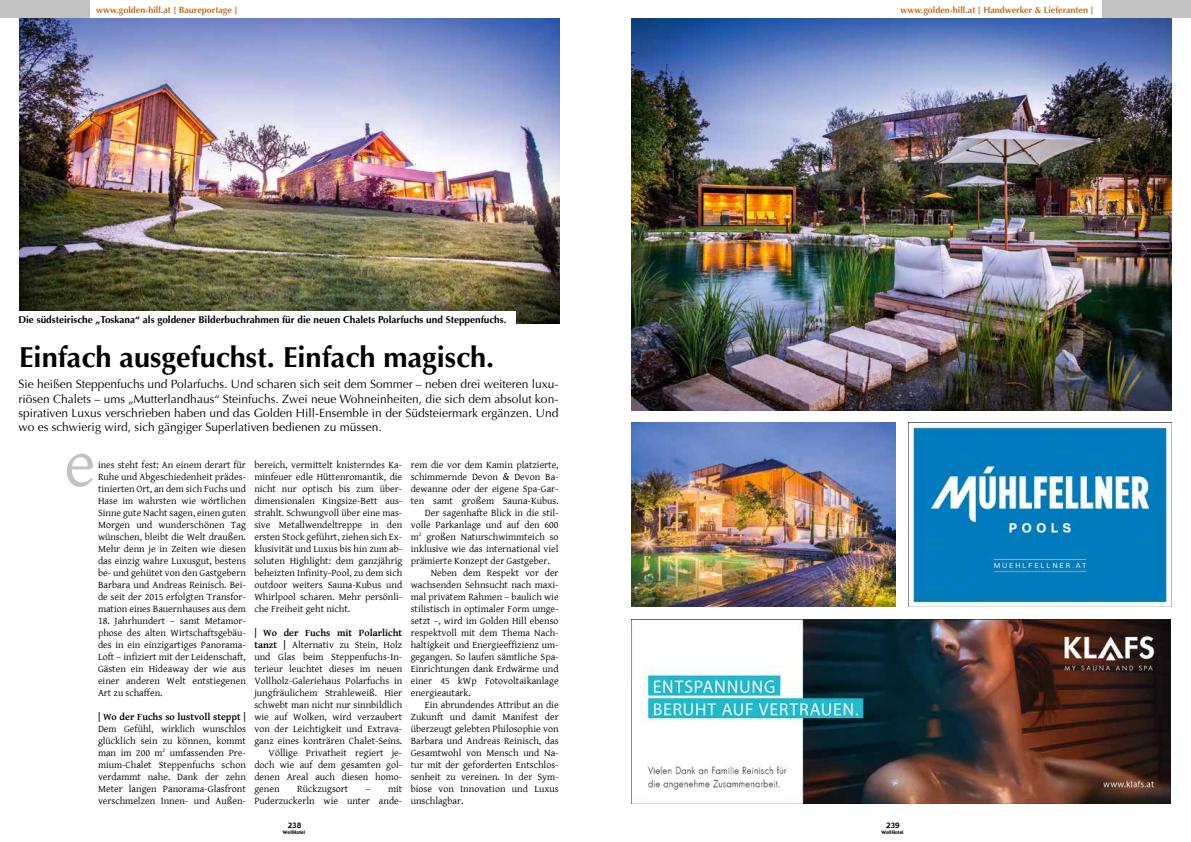
<style>
.page{position:relative;width:1191px;height:842px;background:#fff}
.page>*{position:absolute;margin:0;border:0;box-sizing:border-box;transform-origin:0 0}
.t1{font:68.5px "Gentium Basic";color:#c2c2c3}
.t2{font:700 29px "Optima";color:#000}
.t3{font:12px/14.4px "Optima";color:#000;text-align:justify}
.t4{font:10px/12px "Gentium Basic";color:#000;text-align:justify}
.t5{font:700 10px "Optima";color:#000}
.t6{font:700 10px "Gentium Basic";color:#000}
.t7{font:700 9px "Optima";color:#c26c1f}
.t8{font:7.3px "Gadget";color:#000}
.t9{font:4.8px "Gadget";color:#000}
.s1{font-weight:700}
</style>
<div class="page">
<img style="left:632px;top:17px;width:539px;height:393px">
<img style="left:632px;top:619px;width:538px;height:184px">
<img style="left:908px;top:422px;width:263px;height:184px">
<img style="left:19px;top:17px;width:540px;height:307px">
<div style="left:0;top:0;width:89px;height:17px;background:#c2c2c3"></div>
<div style="left:1102px;top:0;width:89px;height:17px;background:#c2c2c3"></div>
<div style="left:18px;top:311px;width:498px;height:21px;background:#fff"></div>
<img style="left:632px;top:422px;width:263px;height:184px">
<p class="t7" style="left:96px;top:5px;width:143px">www.golden-hill.at [ Baureportage ]</p>
<p class="t7" style="left:900px;top:5px;width:195px">www.golden-hill.at [ Handwerker &amp; Lieferanten ]</p>
<p class="t5" style="left:18px;top:314px;width:489px">Die südsteirische „Toskana“ als goldener Bilderbuchrahmen für die neuen Chalets Polarfuchs und Steppenfuchs.</p>
<h2 class="t2" style="left:19px;top:341px;width:476px">Einfach ausgefuchst. Einfach magisch.</h2>
<p class="t3" style="left:19px;top:377px;width:541px">Sie heißen Steppenfuchs und Polarfuchs. Und scharen sich seit dem Sommer – neben drei weiteren luxu&shy;riösen Chalets – ums „Mutterlandhaus“ Steinfuchs. Zwei neue Wohneinheiten, die sich dem absolut kon&shy;spirativen Luxus verschrieben haben und das Golden Hill-Ensemble in der Südsteiermark ergänzen. Und wo es schwierig wird, sich gängiger Superlativen bedienen zu müssen.</p>
<h1 class="t1" style="left:64px;top:413px;width:33px">e</h1>
<p class="t4" style="left:98px;top:458px;width:149px">ines steht fest: An einem derart für Ruhe und Abgeschiedenheit prädes&shy;tinierten Ort, an dem sich Fuchs und Hase im wahrsten wie wörtlichen Sinne gute Nacht sagen, einen guten Morgen und wunderschönen Tag wünschen, bleibt die Welt draußen.<br>Mehr denn je in Zeiten wie diesen das einzig wahre Luxusgut, bestens be- und gehütet von den Gastgebern Barbara und Andreas Reinisch. Bei&shy;de seit der 2015 erfolgten Transfor&shy;mation eines Bauernhauses aus dem</p>
<p class="t4" style="left:98px;top:614px;width:149px">18. Jahrhundert – samt Metamor&shy;phose des alten Wirtschaftsgebäu&shy;des in ein einzigartiges Panorama-Loft – infiziert mit der Leidenschaft, Gästen ein Hideaway der wie aus einer anderen Welt entstiegenen Art zu schaffen.</p>
<p class="t6" style="left:98px;top:709px;width:149px">| Wo der Fuchs so lustvoll steppt |</p>
<p class="t4" style="left:98px;top:722px;width:149px">Dem Gefühl, wirklich wunschlos glücklich sein zu können, kommt man im 200 m<sup>2</sup> umfassenden Pre&shy;mium-Chalet Steppenfuchs schon verdammt nahe. Dank der zehn Meter langen Panorama-Glasfront verschmelzen Innen- und Außen-</p>
<p class="t4" style="left:254px;top:458px;width:149px">bereich, vermittelt knisterndes Ka&shy;minfeuer edle Hüttenromantik, die nicht nur optisch bis zum über&shy;dimensionalen Kingsize-Bett aus&shy;strahlt. Schwungvoll über eine mas&shy;sive Metallwendeltreppe in den ersten Stock geführt, ziehen sich Ex&shy;klusivität und Luxus bis hin zum ab&shy;soluten Highlight: dem ganzjährig beheizten Infinity-Pool, zu dem sich outdoor weiters Sauna-Kubus und Whirlpool scharen. Mehr persönli&shy;che Freiheit geht nicht.</p>
<p class="t6" style="left:254px;top:625px;width:149px">| Wo der Fuchs mit Polarlicht</p>
<p class="t4" style="left:254px;top:638px;width:149px"><span class="s1">tanzt |</span> Alternativ zu Stein, Holz</p>
<p class="t4" style="left:254px;top:650px;width:149px">und Glas beim Steppenfuchs-In-</p>
<p class="t4" style="left:254px;top:662px;width:149px">terieur leuchtet dieses im neuen</p>
<p class="t4" style="left:254px;top:674px;width:149px">Vollholz-Galeriehaus Polarfuchs in</p>
<p class="t4" style="left:254px;top:686px;width:149px">jungfräulichem Strahleweiß. Hier</p>
<p class="t4" style="left:254px;top:698px;width:149px">schwebt man nicht nur sinnbildlich</p>
<p class="t4" style="left:254px;top:710px;width:149px">wie auf Wolken, wird verzaubert</p>
<p class="t4" style="left:254px;top:722px;width:149px">von der Leichtigkeit und Extrava-</p>
<p class="t4" style="left:254px;top:734px;width:149px">ganz eines konträren Chalet-Seins.</p>
<p class="t4" style="left:268px;top:746px;width:135px">Völlige Privatheit regiert je-</p>
<p class="t4" style="left:254px;top:758px;width:149px">doch wie auf dem gesamten gol-</p>
<p class="t4" style="left:254px;top:770px;width:149px">denen Areal auch diesen homo-</p>
<p class="t4" style="left:254px;top:782px;width:27px">genen</p>
<p class="t4" style="left:297px;top:782px;width:53px">Rückzugsort</p>
<p class="t4" style="left:254px;top:782px;width:149px;text-align:right">– mit<br>Puderzuckerln wie unter ande-</p>
<p class="t8" style="left:288px;top:821px;width:15px">238</p>
<p class="t9" style="left:283px;top:829px;width:24px">WellHotel</p>
<p class="t4" style="left:411px;top:458px;width:149px">rem die vor dem Kamin platzierte,</p>
<p class="t4" style="left:411px;top:470px;width:149px">schimmernde Devon &amp; Devon Ba-</p>
<p class="t4" style="left:411px;top:482px;width:149px">dewanne oder der eigene Spa-Gar-</p>
<p class="t4" style="left:411px;top:494px;width:149px">ten samt großem Sauna-Kubus.</p>
<p class="t4" style="left:425px;top:506px;width:135px">Der sagenhafte Blick in die stil-</p>
<p class="t4" style="left:411px;top:518px;width:149px">volle Parkanlage und auf den 600</p>
<p class="t4" style="left:411px;top:530px;width:149px">m<sup>2</sup> großen Naturschwimmteich so</p>
<p class="t4" style="left:411px;top:542px;width:149px">inklusive wie das international viel</p>
<p class="t4" style="left:411px;top:554px;width:140px">prämierte Konzept der Gastgeber.</p>
<p class="t4" style="left:431px;top:566px;width:129px">Neben dem Respekt vor der</p>
<p class="t4" style="left:411px;top:578px;width:149px">wachsenden Sehnsucht nach maxi-</p>
<p class="t4" style="left:411px;top:590px;width:149px">mal privatem Rahmen – baulich wie</p>
<p class="t4" style="left:411px;top:602px;width:149px">stilistisch in optimaler Form umge-</p>
<p class="t4" style="left:411px;top:614px;width:149px">setzt –, wird im Golden Hill ebenso</p>
<p class="t4" style="left:411px;top:626px;width:149px">respektvoll mit dem Thema Nach-</p>
<p class="t4" style="left:411px;top:638px;width:149px">haltigkeit und Energieeffizienz um-</p>
<p class="t4" style="left:411px;top:650px;width:149px">gegangen. So laufen sämtliche Spa-</p>
<p class="t4" style="left:411px;top:662px;width:149px">Einrichtungen dank Erdwärme und</p>
<p class="t4" style="left:411px;top:674px;width:149px">einer 45 kWp Fotovoltaikanlage</p>
<p class="t4" style="left:411px;top:686px;width:62px">energieautark.</p>
<p class="t4" style="left:425px;top:698px;width:135px">Ein abrundendes Attribut an die</p>
<p class="t4" style="left:411px;top:710px;width:149px">Zukunft und damit Manifest der</p>
<p class="t4" style="left:411px;top:722px;width:149px">überzeugt gelebten Philosophie von</p>
<p class="t4" style="left:411px;top:734px;width:149px">Barbara und Andreas Reinisch, das</p>
<p class="t4" style="left:411px;top:746px;width:149px">Gesamtwohl von Mensch und Na-</p>
<p class="t4" style="left:411px;top:758px;width:149px">tur mit der geforderten Entschlos-</p>
<p class="t4" style="left:411px;top:770px;width:149px">senheit zu vereinen. In der Sym-</p>
<p class="t4" style="left:411px;top:782px;width:149px">biose von Innovation und Luxus</p>
<p class="t4" style="left:411px;top:794px;width:54px">unschlagbar.</p>
<p class="t8" style="left:886px;top:821px;width:15px">239</p>
<p class="t9" style="left:881px;top:829px;width:24px">WellHotel</p>
</div>
